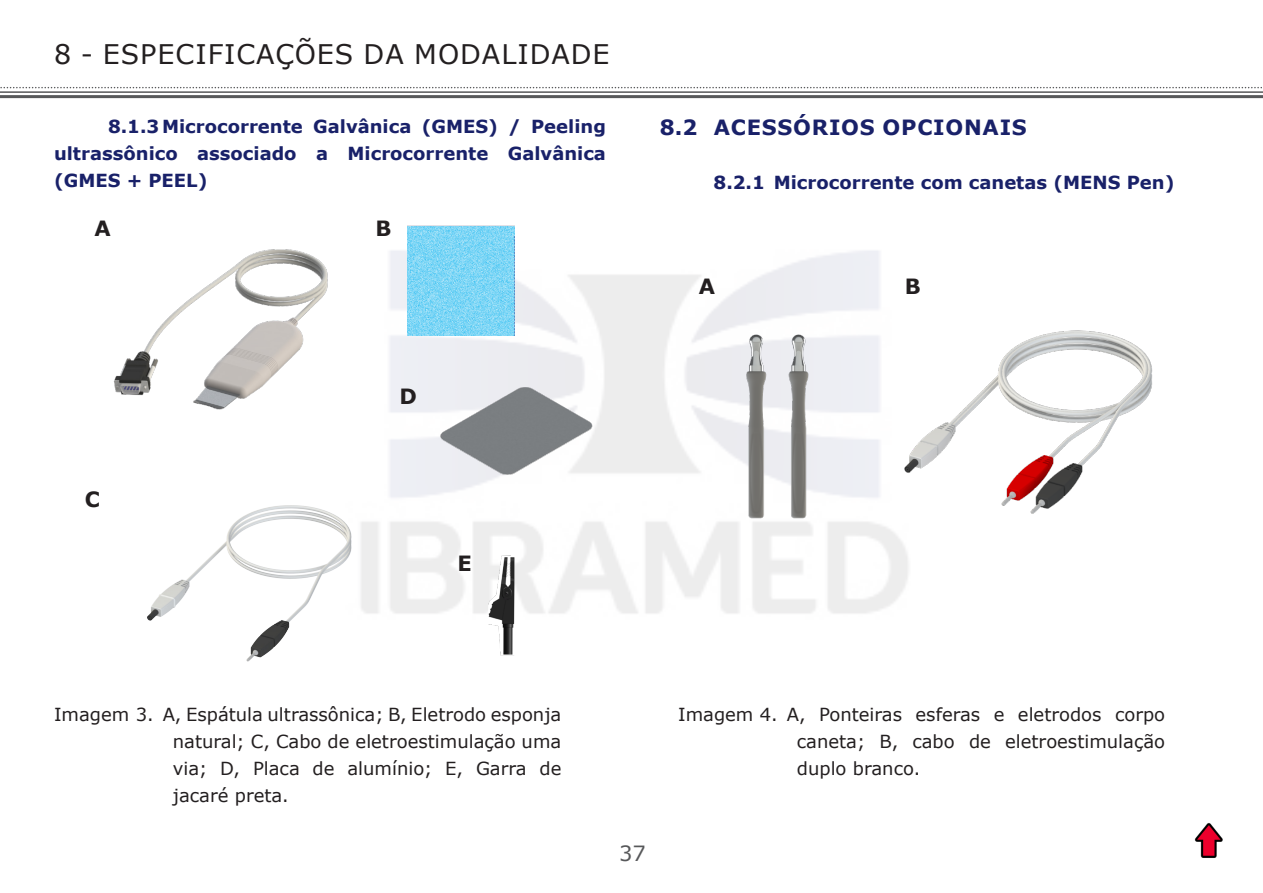
<style>
.page{position:relative;width:1263px;height:893px;background:#fff}
.page>*{position:absolute;margin:0;border:0;box-sizing:border-box;transform-origin:0 0}
.TITULO_1{font:27px "Verdana";letter-spacing:.035em;color:#231f20}
.t1{font:700 21px "Verdana";letter-spacing:.035em;color:#192169}
.Subtitulo{font:700 21px "Verdana";color:#231f20}
.t2{font:21px "Verdana";color:#57585a}
.t3{font:18px/27px "Verdana";color:#231f20;text-align:justify}
.t4{font:700 18px/27px "Verdana";color:#192169;text-align:justify}
</style>
<div class="page">
<svg style="left:0;top:87px;width:1262px;height:1px"></svg>
<hr style="left:0;top:91px;width:1263px;height:2px;background:#57585a">
<hr style="left:0;top:95px;width:1263px;height:3px;background:#57585a">
<img style="left:1194px;top:823px;width:29px;height:35px">
<img style="left:390px;top:232px;width:518px;height:393px">
<img style="left:113px;top:249px;width:215px;height:161px">
<img style="left:407px;top:225px;width:107px;height:111px">
<img style="left:431px;top:372px;width:169px;height:133px">
<img style="left:489px;top:555px;width:25px;height:101px">
<img style="left:147px;top:505px;width:232px;height:157px">
<img style="left:730px;top:284px;width:84px;height:257px">
<img style="left:900px;top:316px;width:253px;height:212px">
<p class="TITULO_1" style="left:54px;top:36px;width:557px">8 - ESPECIFICAÇÕES DA MODALIDADE</p>
<p class="t4" style="left:54px;top:113px;width:553px;text-indent:54px">8.1.3Microcorrente Galvânica (GMES) / Peeling ultrassônico associado a Microcorrente Galvânica (GMES + PEEL)</p>
<p class="Subtitulo" style="left:95px;top:213px;width:18px">A</p>
<p class="Subtitulo" style="left:376px;top:213px;width:18px">B</p>
<p class="Subtitulo" style="left:85px;top:484px;width:17px">C</p>
<p class="Subtitulo" style="left:400px;top:382px;width:19px">D</p>
<p class="Subtitulo" style="left:457px;top:549px;width:16px">E</p>
<p class="t1" style="left:660px;top:113px;width:368px">8.2 ACESSÓRIOS OPCIONAIS</p>
<p class="t4" style="left:713px;top:169px;width:462px">8.2.1 Microcorrente com canetas (MENS Pen)</p>
<p class="Subtitulo" style="left:699px;top:271px;width:18px">A</p>
<p class="Subtitulo" style="left:905px;top:271px;width:18px">B</p>
<p class="t3" style="left:173px;top:700px;width:390px;text-indent:-119px">Imagem 3. A, Espátula ultrassônica; B, Eletrodo esponja natural; C, Cabo de eletroestimulação uma via; D, Placa de alumínio; E, Garra de jacaré preta.</p>
<p class="t2" style="left:619px;top:839px;width:28px">37</p>
<p class="t3" style="left:797px;top:700px;width:370px;text-indent:-119px">Imagem 4. A, Ponteiras esferas e eletrodos corpo caneta; B, cabo de eletroestimulação duplo branco.</p>
</div>
